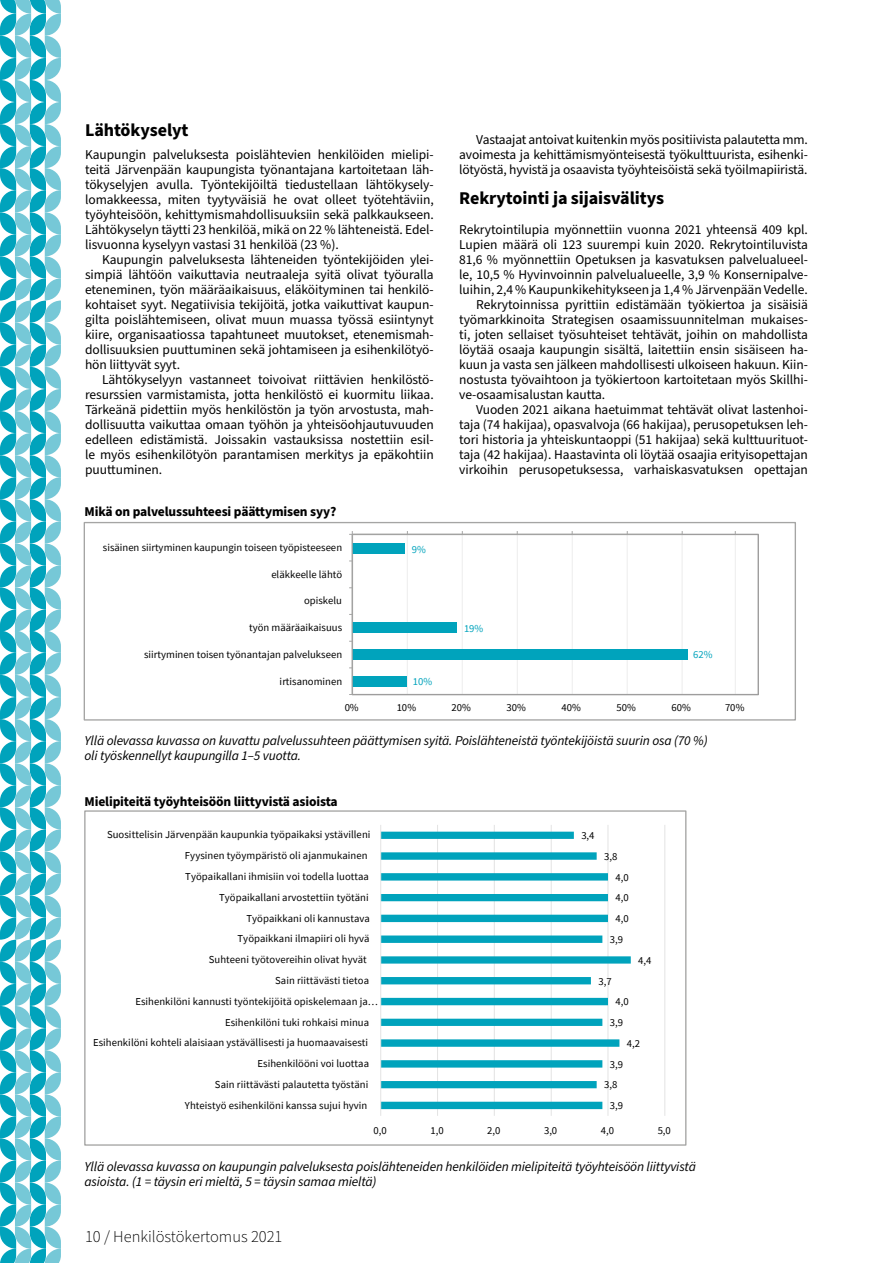
<style>
.page{position:relative;width:893px;height:1263px;background:#fff}
.page>*{position:absolute;margin:0;border:0;box-sizing:border-box;transform-origin:0 0}
.t1{font:700 18px "Source Sans Pro";letter-spacing:-.005em;color:#000}
.t2{font:300 16.5px "Source Sans Pro";color:#000}
.t3{font:13.5px/15px "Source Sans Pro";letter-spacing:-.005em;color:#000;text-align:justify}
.t4{font:italic 13.5px/15px "Source Sans Pro";letter-spacing:-.01em;color:#000}
.t5{font:700 13.5px "Source Sans Pro";letter-spacing:-.01em;color:#000}
.t6{font:10.65px "Source Sans Pro";letter-spacing:.005em;color:#000}
.t7{font:10.65px "Source Sans Pro";color:#00a3bc}
</style>
<div class="page">
<svg style="left:0;top:0;width:61px;height:1263px"></svg>
<hr style="left:682px;top:534px;width:1px;height:161px;background:#ededed">
<hr style="left:735px;top:534px;width:1px;height:160px;background:#ededed">
<hr style="left:627px;top:534px;width:1px;height:161px;background:#ededed">
<hr style="left:572px;top:534px;width:1px;height:161px;background:#ededed">
<hr style="left:517px;top:534px;width:1px;height:161px;background:#ededed">
<hr style="left:462px;top:534px;width:1px;height:161px;background:#ededed">
<hr style="left:407px;top:534px;width:1px;height:161px;background:#ededed">
<div style="left:352px;top:534px;width:407px;height:161px;border:1px solid #9e9d9d"></div>
<div style="left:352px;top:543px;width:53px;height:11px;background:#00a3bc"></div>
<div style="left:352px;top:622px;width:105px;height:11px;background:#00a3bc"></div>
<div style="left:352px;top:649px;width:336px;height:11px;background:#00a3bc"></div>
<div style="left:352px;top:676px;width:55px;height:10px;background:#00a3bc"></div>
<hr style="left:352px;top:534px;width:330px;height:1px;background:#a5a5a4">
<hr style="left:352px;top:534px;width:1px;height:160px;background:#a5a5a4">
<div style="left:84px;top:522px;width:712px;height:199px;border:1px solid #a5a5a4"></div>
<hr style="left:437px;top:825px;width:1px;height:291px;background:#e3e3e3">
<hr style="left:494px;top:825px;width:1px;height:291px;background:#e3e3e3">
<hr style="left:551px;top:825px;width:1px;height:291px;background:#e3e3e3">
<hr style="left:607px;top:825px;width:1px;height:291px;background:#e3e3e3">
<hr style="left:664px;top:825px;width:1px;height:291px;background:#e3e3e3">
<svg style="left:381px;top:832px;width:250px;height:277px"></svg>
<hr style="left:380px;top:825px;width:1px;height:291px;background:#e3e3e3">
<h1 class="t1" style="left:85px;top:118px;width:105px">Lähtökyselyt</h1>
<p class="t3" style="left:85px;top:147px;width:350px">Kaupungin palveluksesta poislähtevien henkilöiden mielipi&shy;teitä Järvenpään kaupungista työnantajana kartoitetaan läh&shy;tökyselyjen avulla. Työntekijöiltä tiedustellaan lähtökysely&shy;lomakkeessa, miten tyytyväisiä he ovat olleet työtehtäviin, työyhteisöön, kehittymismahdollisuuksiin sekä palkkaukseen.<br>Lähtökyselyn täytti 23 henkilöä, mikä on 22 % lähteneistä. Edel&shy;lisvuonna kyselyyn vastasi 31 henkilöä (23 %).</p>
<p class="t3" style="left:85px;top:252px;width:350px;text-indent:17px">Kaupungin palveluksesta lähteneiden työntekijöiden ylei&shy;simpiä lähtöön vaikuttavia neutraaleja syitä olivat työuralla eteneminen, työn määräaikaisuus, eläköityminen tai henkilö&shy;kohtaiset syyt. Negatiivisia tekijöitä, jotka vaikuttivat kaupun&shy;gilta poislähtemiseen, olivat muun muassa työssä esiintynyt kiire, organisaatiossa tapahtuneet muutokset, etenemismah&shy;dollisuuksien puuttuminen sekä johtamiseen ja esihenkilötyö&shy;hön liittyvät syyt.</p>
<p class="t3" style="left:85px;top:372px;width:350px;text-indent:17px">Lähtökyselyyn vastanneet toivoivat riittävien henkilöstö&shy;resurssien varmistamista, jotta henkilöstö ei kuormitu liikaa.<br>Tärkeänä pidettiin myös henkilöstön ja työn arvostusta, mah&shy;dollisuutta vaikuttaa omaan työhön ja yhteisöohjautuvuuden edelleen edistämistä. Joissakin vastauksissa nostettiin esil&shy;le myös esihenkilötyön parantamisen merkitys ja epäkohtiin puuttuminen.</p>
<p class="t5" style="left:85px;top:502px;width:253px">Mikä on palvelussuhteesi päättymisen syy?</p>
<p class="t6" style="left:103px;top:541px;width:241px">sisäinen siirtyminen kaupungin toiseen työpisteeseen</p>
<p class="t6" style="left:271px;top:567px;width:72px">eläkkeelle lähtö</p>
<p class="t6" style="left:304px;top:594px;width:39px">opiskelu</p>
<p class="t6" style="left:249px;top:621px;width:95px">työn määräaikaisuus</p>
<p class="t6" style="left:144px;top:647px;width:200px">siirtyminen toisen työnantajan palvelukseen</p>
<p class="t6" style="left:280px;top:674px;width:64px">irtisanominen</p>
<p class="t7" style="left:412px;top:543px;width:16px">9%</p>
<p class="t7" style="left:413px;top:674px;width:21px">10%</p>
<p class="t3" style="left:459px;top:132px;width:350px;text-indent:17px">Vastaajat antoivat kuitenkin myös positiivista palautetta mm. avoimesta ja kehittämismyönteisestä työkulttuurista, esihenki&shy;lötyöstä, hyvistä ja osaavista työyhteisöistä sekä työilmapiiristä.</p>
<h1 class="t1" style="left:459px;top:186px;width:206px">Rekrytointi ja sijaisvälitys</h1>
<p class="t3" style="left:459px;top:222px;width:350px">Rekrytointilupia myönnettiin vuonna 2021 yhteensä 409 kpl.</p>
<p class="t3" style="left:459px;top:237px;width:350px">Lupien määrä oli 123 suurempi kuin 2020. Rekrytointiluvista</p>
<p class="t3" style="left:459px;top:252px;width:350px">81,6 % myönnettiin Opetuksen ja kasvatuksen palvelualueel-</p>
<p class="t3" style="left:459px;top:267px;width:350px">le, 10,5 % Hyvinvoinnin palvelualueelle, 3,9 % Konsernipalve-</p>
<p class="t3" style="left:459px;top:282px;width:350px">luihin, 2,4 % Kaupunkikehitykseen ja 1,4 % Järvenpään Vedelle.</p>
<p class="t3" style="left:476px;top:297px;width:333px">Rekrytoinnissa pyrittiin edistämään työkiertoa ja sisäisiä</p>
<p class="t3" style="left:459px;top:312px;width:350px">työmarkkinoita Strategisen osaamissuunnitelman mukaises-</p>
<p class="t3" style="left:459px;top:327px;width:350px">ti, joten sellaiset työsuhteiset tehtävät, joihin on mahdollista</p>
<p class="t3" style="left:459px;top:342px;width:350px">löytää osaaja kaupungin sisältä, laitettiin ensin sisäiseen ha-</p>
<p class="t3" style="left:459px;top:357px;width:350px">kuun ja vasta sen jälkeen mahdollisesti ulkoiseen hakuun. Kiin-</p>
<p class="t3" style="left:459px;top:372px;width:350px">nostusta työvaihtoon ja työkiertoon kartoitetaan myös Skillhi-</p>
<p class="t3" style="left:459px;top:387px;width:148px">ve-osaamisalustan kautta.</p>
<p class="t3" style="left:476px;top:402px;width:333px">Vuoden 2021 aikana haetuimmat tehtävät olivat lastenhoi-</p>
<p class="t3" style="left:459px;top:417px;width:350px">taja (74 hakijaa), opasvalvoja (66 hakijaa), perusopetuksen leh-</p>
<p class="t3" style="left:459px;top:432px;width:350px">tori historia ja yhteiskuntaoppi (51 hakijaa) sekä kulttuurituot-</p>
<p class="t3" style="left:459px;top:447px;width:350px">taja (42 hakijaa). Haastavinta oli löytää osaajia erityisopettajan</p>
<p class="t3" style="left:459px;top:462px;width:350px">virkoihin perusopetuksessa, varhaiskasvatuksen opettajan</p>
<p class="t7" style="left:464px;top:621px;width:21px">19%</p>
<p class="t7" style="left:693px;top:647px;width:21px">62%</p>
<p class="t6" style="left:345px;top:700px;width:16px">0%</p>
<p class="t6" style="left:397px;top:700px;width:21px">10%</p>
<p class="t6" style="left:452px;top:700px;width:21px">20%</p>
<p class="t6" style="left:507px;top:700px;width:21px">30%</p>
<p class="t6" style="left:562px;top:700px;width:21px">40%</p>
<p class="t6" style="left:616px;top:700px;width:21px">50%</p>
<p class="t6" style="left:671px;top:700px;width:21px">60%</p>
<p class="t6" style="left:725px;top:700px;width:21px">70%</p>
<p class="t4" style="left:85px;top:733px;width:625px">Yllä olevassa kuvassa on kuvattu palvelussuhteen päättymisen syitä. Poislähteneistä työntekijöistä suurin osa (70 %) oli työskennellyt kaupungilla 1–5 vuotta.</p>
<p class="t5" style="left:85px;top:792px;width:255px">Mielipiteitä työyhteisöön liittyvistä asioista</p>
<p class="t6" style="left:107px;top:828px;width:265px">Suosittelisin Järvenpään kaupunkia työpaikaksi ystävilleni</p>
<p class="t6" style="left:581px;top:829px;width:15px">3,4</p>
<p class="t6" style="left:185px;top:849px;width:184px">Fyysinen työympäristö oli ajanmukainen</p>
<p class="t6" style="left:604px;top:849px;width:15px">3,8</p>
<p class="t6" style="left:185px;top:870px;width:185px">Työpaikallani ihmisiin voi todella luottaa</p>
<p class="t6" style="left:615px;top:870px;width:15px">4,0</p>
<p class="t6" style="left:219px;top:890px;width:151px">Työpaikallani arvostettiin työtäni</p>
<p class="t6" style="left:615px;top:891px;width:15px">4,0</p>
<p class="t6" style="left:246px;top:911px;width:125px">Työpaikkani oli kannustava</p>
<p class="t6" style="left:615px;top:912px;width:15px">4,0</p>
<p class="t6" style="left:238px;top:932px;width:134px">Työpaikkani ilmapiiri oli hyvä</p>
<p class="t6" style="left:610px;top:933px;width:15px">3,9</p>
<p class="t6" style="left:209px;top:953px;width:159px">Suhteeni työtovereihin olivat hyvät</p>
<p class="t6" style="left:638px;top:953px;width:15px">4,4</p>
<p class="t6" style="left:275px;top:974px;width:95px">Sain riittävästi tietoa</p>
<p class="t6" style="left:598px;top:974px;width:15px">3,7</p>
<p class="t6" style="left:135px;top:994px;width:244px">Esihenkilöni kannusti työntekijöitä opiskelemaan ja…</p>
<p class="t6" style="left:615px;top:995px;width:15px">4,0</p>
<p class="t6" style="left:225px;top:1015px;width:146px">Esihenkilöni tuki rohkaisi minua</p>
<p class="t6" style="left:610px;top:1016px;width:15px">3,9</p>
<p class="t6" style="left:93px;top:1036px;width:277px">Esihenkilöni kohteli alaisiaan ystävällisesti ja huomaavaisesti</p>
<p class="t6" style="left:627px;top:1036px;width:15px">4,2</p>
<p class="t6" style="left:258px;top:1057px;width:113px">Esihenkilööni voi luottaa</p>
<p class="t6" style="left:610px;top:1057px;width:15px">3,9</p>
<p class="t6" style="left:215px;top:1077px;width:155px">Sain riittävästi palautetta työstäni</p>
<p class="t6" style="left:604px;top:1078px;width:15px">3,8</p>
<p class="t6" style="left:185px;top:1098px;width:184px">Yhteistyö esihenkilöni kanssa sujui hyvin</p>
<p class="t6" style="left:610px;top:1099px;width:15px">3,9</p>
<p class="t6" style="left:374px;top:1123px;width:15px">0,0</p>
<p class="t6" style="left:430px;top:1123px;width:15px">1,0</p>
<p class="t6" style="left:487px;top:1123px;width:15px">2,0</p>
<p class="t6" style="left:544px;top:1123px;width:15px">3,0</p>
<p class="t6" style="left:601px;top:1123px;width:15px">4,0</p>
<p class="t6" style="left:658px;top:1123px;width:15px">5,0</p>
<p class="t4" style="left:85px;top:1160px;width:613px">Yllä olevassa kuvassa on kaupungin palveluksesta poislähteneiden henkilöiden mielipiteitä työyhteisöön liittyvistä asioista. (1 = täysin eri mieltä, 5 = täysin samaa mieltä)</p>
<p class="t2" style="left:85px;top:1225px;width:199px">10 / Henkilöstökertomus 2021</p>
</div>
